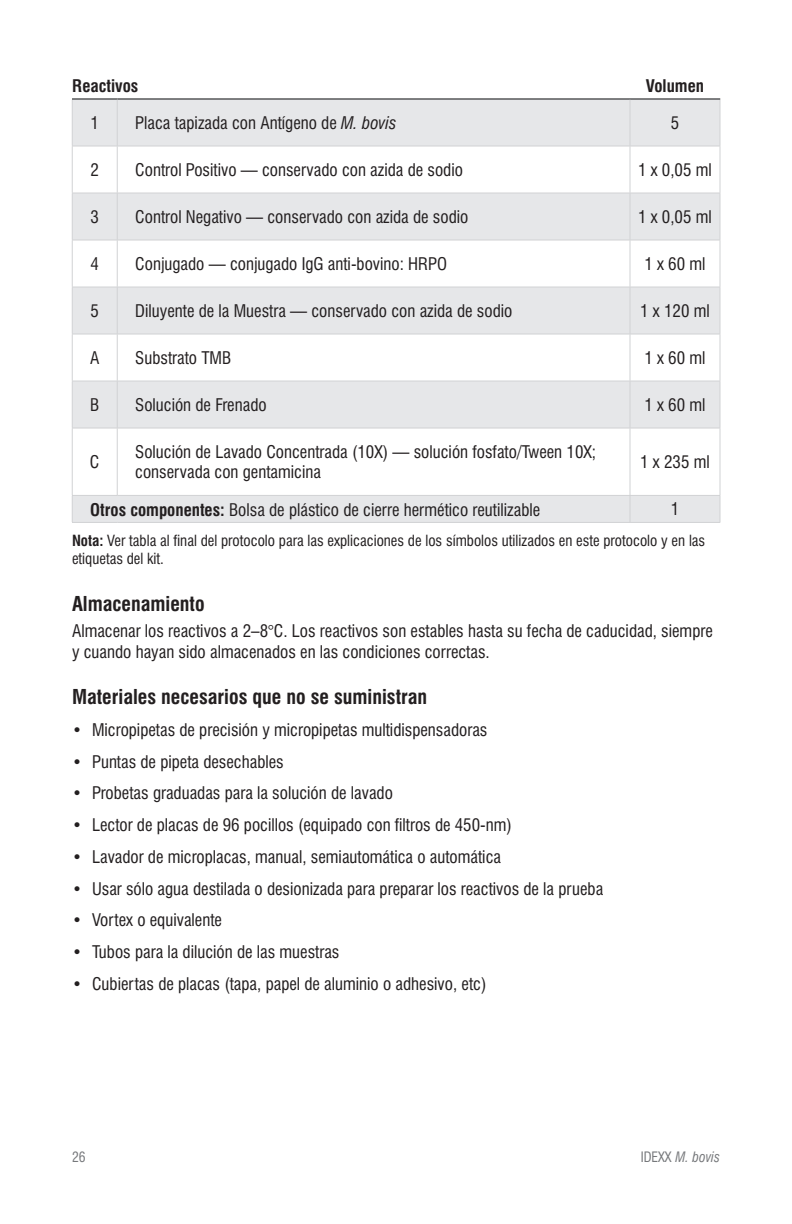
<style>
.page{position:relative;width:792px;height:1224px;background:#fff}
.page>*{position:absolute;margin:0;border:0;box-sizing:border-box;transform-origin:0 0}
.t1{font:700 condensed 20px "Swiss 721 BT";color:#231f20}
.Body_Text{font:condensed 17px/20.4px "Swiss 721 BT";color:#231f20}
.Reagent_List{font:condensed 17px/20.4px "Swiss 721 BT";color:#231f20}
.Table_Copy{font:condensed 17px "Swiss 721 BT";color:#231f20}
.Table_Copy-2{font:700 condensed 17px "Swiss 721 BT";color:#231f20}
.t2{font:condensed 15px/18px "Swiss 721 BT";color:#231f20}
.t3{font:italic condensed 14px "Swiss 721 BT";color:#76787b}
.t4{font:condensed 14px "Swiss 721 BT";color:#76787b}
.s1{font-style:italic}
.s2{font-weight:700}
.s3{font-style:normal}
</style>
<div class="page">
<svg style="left:73px;top:100px;width:647px;height:422px;fill:#e6e7e9"></svg>
<hr style="left:72px;top:146px;width:45px;height:1px;background:#d1d2d4">
<hr style="left:117px;top:146px;width:513px;height:1px;background:#d1d2d4">
<hr style="left:72px;top:193px;width:45px;height:1px;background:#d1d2d4">
<hr style="left:72px;top:240px;width:45px;height:1px;background:#d1d2d4">
<hr style="left:117px;top:193px;width:513px;height:1px;background:#d1d2d4">
<hr style="left:117px;top:193px;width:1px;height:47px;background:#d1d2d4">
<hr style="left:117px;top:240px;width:513px;height:1px;background:#d1d2d4">
<hr style="left:117px;top:287px;width:513px;height:1px;background:#d1d2d4">
<hr style="left:117px;top:334px;width:513px;height:1px;background:#d1d2d4">
<hr style="left:72px;top:287px;width:45px;height:1px;background:#d1d2d4">
<hr style="left:117px;top:287px;width:1px;height:47px;background:#d1d2d4">
<hr style="left:72px;top:334px;width:45px;height:1px;background:#d1d2d4">
<hr style="left:72px;top:381px;width:45px;height:1px;background:#d1d2d4">
<hr style="left:72px;top:428px;width:45px;height:1px;background:#d1d2d4">
<hr style="left:72px;top:495px;width:45px;height:1px;background:#d1d2d4">
<hr style="left:72px;top:522px;width:45px;height:1px;background:#d1d2d4">
<hr style="left:117px;top:522px;width:513px;height:1px;background:#d1d2d4">
<hr style="left:117px;top:381px;width:513px;height:1px;background:#d1d2d4">
<hr style="left:117px;top:381px;width:1px;height:47px;background:#d1d2d4">
<hr style="left:117px;top:428px;width:513px;height:1px;background:#d1d2d4">
<hr style="left:117px;top:428px;width:1px;height:67px;background:#d1d2d4">
<hr style="left:117px;top:495px;width:513px;height:1px;background:#d1d2d4">
<hr style="left:72px;top:100px;width:1px;height:46px;background:#d1d2d4">
<hr style="left:72px;top:146px;width:1px;height:47px;background:#d1d2d4">
<hr style="left:72px;top:193px;width:1px;height:47px;background:#d1d2d4">
<hr style="left:72px;top:240px;width:1px;height:47px;background:#d1d2d4">
<hr style="left:72px;top:287px;width:1px;height:47px;background:#d1d2d4">
<hr style="left:72px;top:334px;width:1px;height:47px;background:#d1d2d4">
<hr style="left:72px;top:381px;width:1px;height:47px;background:#d1d2d4">
<hr style="left:72px;top:428px;width:1px;height:67px;background:#d1d2d4">
<svg style="left:72px;top:496px;width:1px;height:26px"></svg>
<hr style="left:720px;top:100px;width:1px;height:46px;background:#d1d2d4">
<hr style="left:630px;top:146px;width:90px;height:1px;background:#d1d2d4">
<hr style="left:630px;top:146px;width:1px;height:47px;background:#d1d2d4">
<hr style="left:720px;top:146px;width:1px;height:47px;background:#d1d2d4">
<hr style="left:630px;top:193px;width:90px;height:1px;background:#d1d2d4">
<hr style="left:630px;top:193px;width:1px;height:47px;background:#d1d2d4">
<hr style="left:720px;top:193px;width:1px;height:47px;background:#d1d2d4">
<hr style="left:630px;top:240px;width:90px;height:1px;background:#d1d2d4">
<hr style="left:630px;top:240px;width:1px;height:47px;background:#d1d2d4">
<hr style="left:720px;top:240px;width:1px;height:47px;background:#d1d2d4">
<hr style="left:630px;top:287px;width:90px;height:1px;background:#d1d2d4">
<hr style="left:630px;top:287px;width:1px;height:47px;background:#d1d2d4">
<hr style="left:720px;top:287px;width:1px;height:47px;background:#d1d2d4">
<hr style="left:630px;top:334px;width:90px;height:1px;background:#d1d2d4">
<hr style="left:630px;top:334px;width:1px;height:47px;background:#d1d2d4">
<hr style="left:720px;top:334px;width:1px;height:47px;background:#d1d2d4">
<hr style="left:630px;top:381px;width:90px;height:1px;background:#d1d2d4">
<hr style="left:630px;top:381px;width:1px;height:47px;background:#d1d2d4">
<hr style="left:720px;top:381px;width:1px;height:47px;background:#d1d2d4">
<hr style="left:630px;top:428px;width:90px;height:1px;background:#d1d2d4">
<hr style="left:630px;top:428px;width:1px;height:67px;background:#d1d2d4">
<hr style="left:720px;top:428px;width:1px;height:67px;background:#d1d2d4">
<hr style="left:630px;top:495px;width:90px;height:1px;background:#d1d2d4">
<svg style="left:630px;top:496px;width:1px;height:26px"></svg>
<svg style="left:720px;top:496px;width:1px;height:26px"></svg>
<hr style="left:630px;top:522px;width:90px;height:1px;background:#d1d2d4">
<hr style="left:72px;top:98px;width:45px;height:2px;background:#57585a">
<hr style="left:117px;top:98px;width:513px;height:2px;background:#57585a">
<hr style="left:630px;top:98px;width:90px;height:2px;background:#57585a">
<hr style="left:630px;top:100px;width:1px;height:46px;background:#d1d2d4">
<hr style="left:117px;top:100px;width:1px;height:46px;background:#d1d2d4">
<hr style="left:117px;top:146px;width:1px;height:47px;background:#d1d2d4">
<hr style="left:117px;top:240px;width:1px;height:47px;background:#d1d2d4">
<hr style="left:117px;top:334px;width:1px;height:47px;background:#d1d2d4">
<p class="Table_Copy-2" style="left:72px;top:76px;width:68px">Reactivos</p>
<p class="Table_Copy-2" style="left:646px;top:76px;width:60px">Volumen</p>
<p class="Table_Copy" style="left:91px;top:113px;width:10px">1</p>
<p class="Reagent_List" style="left:135px;top:113px;width:263px">Placa tapizada con Antígeno de <span class="s1">M. bovis</span></p>
<p class="Body_Text" style="left:671px;top:113px;width:10px">5</p>
<p class="Table_Copy" style="left:91px;top:160px;width:10px">2</p>
<p class="Reagent_List" style="left:135px;top:160px;width:329px">Control Positivo — conservado con azida de sodio</p>
<p class="Reagent_List" style="left:638px;top:160px;width:75px">1 x 0,05 ml</p>
<p class="Table_Copy" style="left:91px;top:207px;width:10px">3</p>
<p class="Reagent_List" style="left:135px;top:207px;width:335px">Control Negativo — conservado con azida de sodio</p>
<p class="Reagent_List" style="left:638px;top:207px;width:75px">1 x 0,05 ml</p>
<p class="Table_Copy" style="left:91px;top:254px;width:10px">4</p>
<p class="Reagent_List" style="left:135px;top:254px;width:313px">Conjugado — conjugado IgG anti-bovino: HRPO</p>
<p class="Reagent_List" style="left:645px;top:254px;width:62px">1 x 60 ml</p>
<p class="Table_Copy" style="left:91px;top:301px;width:10px">5</p>
<p class="Reagent_List" style="left:135px;top:301px;width:379px">Diluyente de la Muestra — conservado con azida de sodio</p>
<p class="Reagent_List" style="left:640px;top:301px;width:71px">1 x 120 ml</p>
<p class="Table_Copy" style="left:90px;top:348px;width:11px">A</p>
<p class="Reagent_List" style="left:135px;top:348px;width:98px">Substrato TMB</p>
<p class="Reagent_List" style="left:645px;top:348px;width:62px">1 x 60 ml</p>
<p class="Table_Copy" style="left:90px;top:395px;width:11px">B</p>
<p class="Reagent_List" style="left:135px;top:395px;width:133px">Solución de Frenado</p>
<p class="Reagent_List" style="left:645px;top:395px;width:62px">1 x 60 ml</p>
<p class="Table_Copy" style="left:90px;top:452px;width:11px">C</p>
<p class="Reagent_List" style="left:135px;top:442px;width:462px">Solución de Lavado Concentrada (10X) — solución fosfato/Tween 10X; conservada con gentamicina</p>
<p class="Reagent_List" style="left:640px;top:452px;width:71px">1 x 235 ml</p>
<p class="Table_Copy" style="left:90px;top:499px;width:452px"><span class="s2">Otros componentes:</span> Bolsa de plástico de cierre hermético reutilizable</p>
<p class="Reagent_List" style="left:671px;top:499px;width:10px">1</p>
<p class="t2" style="left:72px;top:532px;width:635px"><span class="s2">Nota:</span> Ver tabla al final del protocolo para las explicaciones de los símbolos utilizados en este protocolo y en las etiquetas del kit.</p>
<p class="t1" style="left:72px;top:592px;width:134px">Almacenamiento</p>
<p class="Body_Text" style="left:72px;top:621px;width:642px">Almacenar los reactivos a 2–8°C. Los reactivos son estables hasta su fecha de caducidad, siempre y cuando hayan sido almacenados en las condiciones correctas.</p>
<p class="t1" style="left:72px;top:685px;width:357px">Materiales necesarios que no se suministran</p>
<p class="Body_Text" style="left:72px;top:720px;width:417px">• Micropipetas de precisión y micropipetas multidispensadoras</p>
<p class="Body_Text" style="left:72px;top:751px;width:213px">• Puntas de pipeta desechables</p>
<p class="Body_Text" style="left:72px;top:783px;width:322px">• Probetas graduadas para la solución de lavado</p>
<p class="Body_Text" style="left:72px;top:815px;width:441px">• Lector de placas de 96 pocillos (equipado con filtros de 450-nm)</p>
<p class="Body_Text" style="left:72px;top:846px;width:431px">• Lavador de microplacas, manual, semiautomática o automática</p>
<p class="Body_Text" style="left:72px;top:878px;width:533px">• Usar sólo agua destilada o desionizada para preparar los reactivos de la prueba</p>
<p class="Body_Text" style="left:72px;top:910px;width:152px">• Vortex o equivalente</p>
<p class="Body_Text" style="left:72px;top:942px;width:269px">• Tubos para la dilución de las muestras</p>
<p class="Body_Text" style="left:72px;top:973px;width:416px">• Cubiertas de placas (tapa, papel de aluminio o adhesivo, etc)</p>
<p class="t4" style="left:72px;top:1149px;width:15px">26</p>
<p class="t3" style="left:641px;top:1149px;width:81px"><span class="s3">IDEXX</span> M. bovis</p>
</div>
